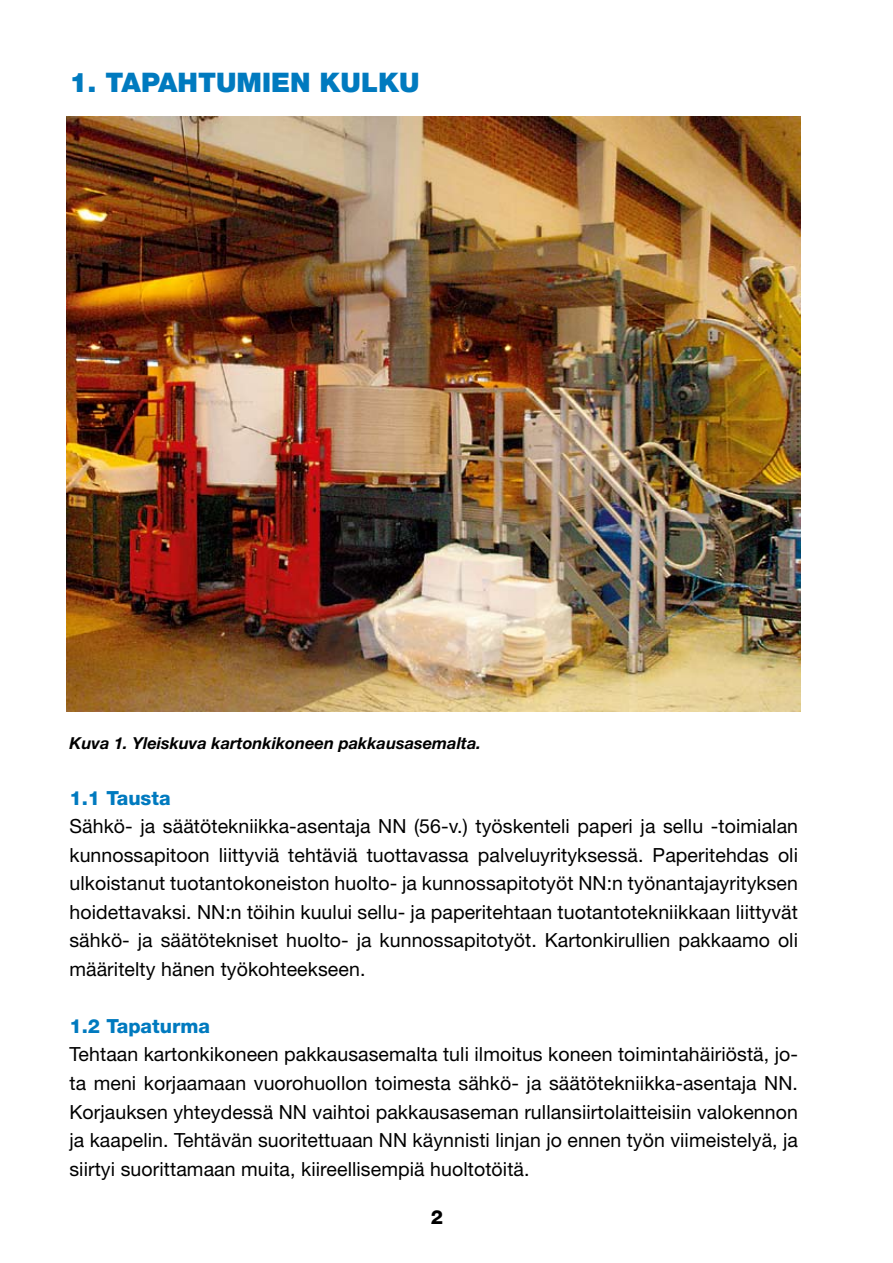
<style>
.page{position:relative;width:893px;height:1263px;background:#fff}
.page>*{position:absolute;margin:0;border:0;box-sizing:border-box;transform-origin:0 0}
.t1{font:900 27px "Helvetica Neue";color:#007abf}
.t2{font:19.5px/28.5px "Helvetica Neue";letter-spacing:.005em;color:#000;text-align:justify}
.t3{font:800 19.5px "Helvetica Neue";color:#007abf}
.t4{font:800 19.5px "Helvetica Neue";color:#000}
.t5{font:italic 700 16.5px "Helvetica Neue";color:#000}
</style>
<div class="page">
<img style="left:67px;top:117px;width:734px;height:595px">
<h1 class="t1" style="left:69px;top:67px;width:72px">1. TAPAH</h1>
<h1 class="t1" style="left:198px;top:67px;width:81px">TUMIEN</h1>
<h1 class="t1" style="left:320px;top:67px;width:21px">KULKU</h1>
<p class="t5" style="left:69px;top:732px;width:413px">Kuva 1. Yleiskuva kartonkikoneen pakkausasemalta.</p>
<p class="t3" style="left:69px;top:786px;width:103px">1.1 Tausta</p>
<p class="t2" style="left:69px;top:812px;width:730px">Sähkö- ja säätötekniikka-asentaja NN (56-v.) työskenteli paperi ja sellu -toimialan kunnossapitoon liittyviä tehtäviä tuottavassa palveluyrityksessä. Paperitehdas oli ulkoistanut tuotantokoneiston huolto- ja kunnossapitotyöt NN:n työnantajayrityksen hoidettavaksi. NN:n töihin kuului sellu- ja paperitehtaan tuotantotekniikkaan liittyvät sähkö- ja säätötekniset huolto- ja kunnossapitotyöt. Kartonkirullien pakkaamo oli määritelty hänen työkohteekseen.</p>
<p class="t3" style="left:69px;top:1014px;width:142px">1.2 Tapaturma</p>
<p class="t2" style="left:69px;top:1040px;width:730px">Tehtaan kartonkikoneen pakkausasemalta tuli ilmoitus koneen toimintahäiriöstä, jo&shy;ta meni korjaamaan vuorohuollon toimesta sähkö- ja säätötekniikka-asentaja NN.<br>Korjauksen yhteydessä NN vaihtoi pakkausaseman rullansiirtolaitteisiin valokennon ja kaapelin. Tehtävän suoritettuaan NN käynnisti linjan jo ennen työn viimeistelyä, ja siirtyi suorittamaan muita, kiireellisempiä huoltotöitä.</p>
<p class="t4" style="left:431px;top:1206px;width:14px">2</p>
</div>
